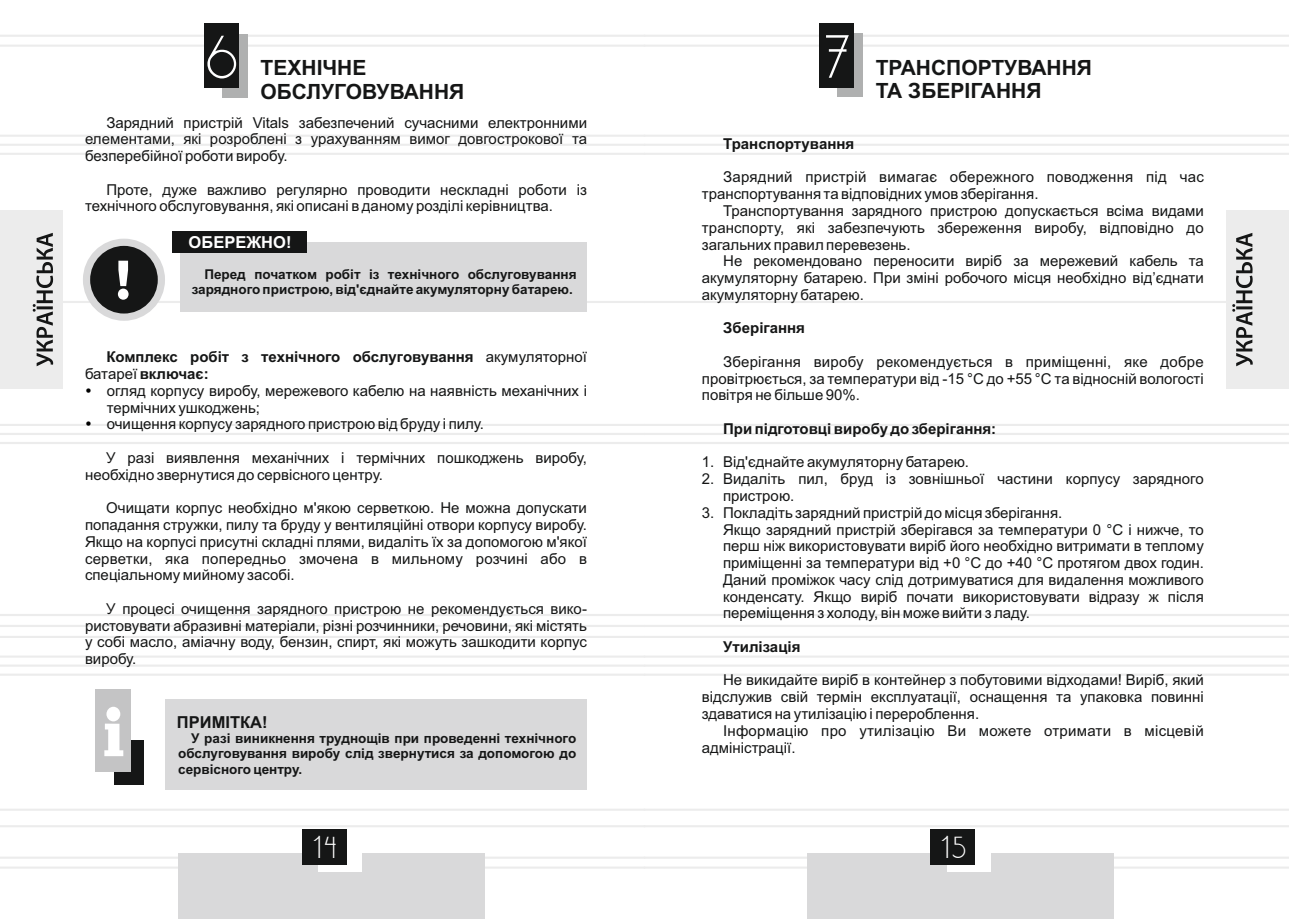
<style>
.page{position:relative;width:1289px;height:919px;background:#fff}
.page>*{position:absolute;margin:0;border:0;box-sizing:border-box;transform-origin:0 0}
.t1{font:52.5px "DS Standart Cyr";color:#fff}
.t2{font:26.25px "DS Standart Cyr";color:#fff}
.t3{font:700 21px/23.4px "Arial";color:#151616}
.t4{font:700 16.5px "Arial";color:#fff}
.t5{font:700 16.5px "Arial";color:#151616}
.t6{font:15px/16.8px "Arial";color:#151616;text-align:justify}
.t7{font:700 15px/16.8px "Arial";color:#151616}
.t8{font:700 13.5px/15.1px "Arial";color:#151616;text-align:right}
.s1{font-weight:400}
</style>
<div class="page">
<hr style="left:644px;top:135px;width:644px;height:2px;background:#ececec">
<hr style="left:644px;top:153px;width:644px;height:2px;background:#ececec">
<hr style="left:644px;top:424px;width:644px;height:2px;background:#ececec">
<hr style="left:644px;top:442px;width:644px;height:2px;background:#ececec">
<hr style="left:644px;top:614px;width:644px;height:2px;background:#ececec">
<hr style="left:644px;top:635px;width:644px;height:3px;background:#ececec">
<hr style="left:644px;top:655px;width:644px;height:2px;background:#ececec">
<hr style="left:644px;top:673px;width:644px;height:2px;background:#ececec">
<hr style="left:644px;top:856px;width:644px;height:2px;background:#ececec">
<hr style="left:644px;top:866px;width:644px;height:2px;background:#ececec">
<hr style="left:644px;top:35px;width:644px;height:2px;background:#ececec">
<hr style="left:644px;top:45px;width:644px;height:2px;background:#ececec">
<hr style="left:644px;top:808px;width:644px;height:2px;background:#ececec">
<hr style="left:644px;top:825px;width:644px;height:2px;background:#ececec">
<hr style="left:644px;top:301px;width:644px;height:2px;background:#ececec">
<hr style="left:0;top:135px;width:644px;height:2px;background:#ececec">
<hr style="left:0;top:144px;width:1288px;height:2px;background:#ececec">
<hr style="left:0;top:153px;width:644px;height:2px;background:#ececec">
<hr style="left:0;top:424px;width:644px;height:2px;background:#ececec">
<hr style="left:0;top:433px;width:1288px;height:2px;background:#ececec">
<hr style="left:0;top:442px;width:644px;height:2px;background:#ececec">
<hr style="left:0;top:614px;width:644px;height:2px;background:#ececec">
<hr style="left:0;top:625px;width:1288px;height:2px;background:#ececec">
<hr style="left:0;top:635px;width:644px;height:3px;background:#ececec">
<hr style="left:0;top:655px;width:644px;height:2px;background:#ececec">
<hr style="left:0;top:664px;width:1288px;height:3px;background:#f1f1f1">
<hr style="left:0;top:673px;width:644px;height:2px;background:#ececec">
<hr style="left:0;top:856px;width:644px;height:2px;background:#ececec">
<hr style="left:0;top:866px;width:644px;height:2px;background:#ececec">
<hr style="left:0;top:35px;width:644px;height:2px;background:#ececec">
<hr style="left:0;top:45px;width:644px;height:2px;background:#ececec">
<hr style="left:0;top:808px;width:644px;height:2px;background:#ececec">
<hr style="left:0;top:825px;width:644px;height:2px;background:#ececec">
<hr style="left:0;top:301px;width:644px;height:2px;background:#ececec">
<div style="left:178px;top:853px;width:307px;height:65px;background:#d9d9da"></div>
<div style="left:318px;top:832px;width:44px;height:39px;background:#fff"></div>
<div style="left:301px;top:829px;width:45px;height:36px;background:#151616"></div>
<div style="left:0;top:210px;width:62px;height:179px;background:#ececec"></div>
<svg style="left:33px;top:233px;width:20px;height:133px"></svg>
<div style="left:807px;top:853px;width:306px;height:65px;background:#d9d9da"></div>
<div style="left:946px;top:832px;width:44px;height:39px;background:#fff"></div>
<div style="left:930px;top:829px;width:45px;height:36px;background:#151616"></div>
<div style="left:1226px;top:210px;width:62px;height:179px;background:#ececec"></div>
<svg style="left:1232px;top:233px;width:20px;height:133px"></svg>
<div style="left:222px;top:34px;width:25px;height:63px;background:#afb0b0"></div>
<div style="left:204px;top:24px;width:35px;height:64px;background:#151616"></div>
<div style="left:83px;top:239px;width:82px;height:82px;border:14px solid #d9d9da;border-radius:50%"></div>
<div style="left:90px;top:246px;width:68px;height:67px;background:#151616;border-radius:50%"></div>
<svg style="left:118px;top:261px;width:11px;height:39px"></svg>
<div style="left:180px;top:242px;width:407px;height:70px;background:#d9d9da"></div>
<div style="left:172px;top:231px;width:134px;height:22px;background:#151616"></div>
<div style="left:115px;top:740px;width:29px;height:45px;background:#151616"></div>
<div style="left:95px;top:688px;width:36px;height:83px;background:#c4c4c5"></div>
<svg style="left:104px;top:706px;width:19px;height:50px"></svg>
<div style="left:166px;top:698px;width:421px;height:91px;background:#d9d9da"></div>
<div style="left:837px;top:34px;width:25px;height:63px;background:#afb0b0"></div>
<div style="left:819px;top:23px;width:34px;height:65px;background:#151616"></div>
<h1 class="t1" style="left:206px;top:36px;width:32px">6</h1>
<h3 class="t3" style="left:261px;top:58px;width:205px">ТЕХНІЧНЕ<br>ОБСЛУГОВУВАННЯ</h3>
<p class="t6" style="left:85px;top:115px;width:503px;text-indent:21px">Зарядний пристрій Vitals забезпечений сучасними електронними елементами, які розроблені з урахуванням вимог довгострокової та безперебійної роботи виробу.</p>
<p class="t6" style="left:85px;top:182px;width:503px;text-indent:21px">Проте, дуже важливо регулярно проводити нескладні роботи із технічного обслуговування, які описані в даному розділі керівництва.</p>
<p class="t4" style="left:189px;top:236px;width:104px">ОБЕРЕЖНО!</p>
<p class="t8" style="left:192px;top:267px;width:386px">Перед початком робіт із технічного обслуговування зарядного пристрою, від'єднайте акумуляторну батарею.</p>
<p class="t7" style="left:85px;top:350px;width:503px;text-indent:21px">Комплекс робіт з технічного обслуговування <span class="s1">акумуляторної батареї</span> включає:</p>
<p class="t6" style="left:107px;top:383px;width:481px;text-align:left">огляд корпусу виробу, мережевого кабелю на наявність механічних і термічних ушкоджень;<br>очищення корпусу зарядного пристрою від бруду і пилу.</p>
<p class="t6" style="left:85px;top:450px;width:503px;text-indent:21px">У разі виявлення механічних і термічних пошкоджень виробу, необхідно звернутися до сервісного центру.</p>
<p class="t6" style="left:85px;top:501px;width:503px;text-indent:21px">Очищати корпус необхідно м'якою серветкою. Не можна допускати попадання стружки, пилу та бруду у вентиляційні отвори корпусу виробу.<br>Якщо на корпусі присутні складні плями, видаліть їх за допомогою м'якої серветки, яка попередньо змочена в мильному розчині або в спеціальному мийному засобі.</p>
<p class="t6" style="left:85px;top:601px;width:503px;text-indent:21px">У процесі очищення зарядного пристрою не рекомендується вико&shy;ристовувати абразивні матеріали, різні розчинники, речовини, які містять у собі масло, аміачну воду, бензин, спирт, які можуть зашкодити корпус виробу.</p>
<p class="t5" style="left:177px;top:715px;width:92px">ПРИМІТКА!</p>
<p class="t8" style="left:178px;top:732px;width:399px;text-align:justify;text-indent:13px">У разі виникнення труднощів при проведенні технічного обслуговування виробу слід звернутися за допомогою до сервісного центру.</p>
<h1 class="t1" style="left:825px;top:35px;width:26px">7</h1>
<h3 class="t3" style="left:875px;top:58px;width:218px">ТРАНСПОРТУВАННЯ<br>ТА ЗБЕРІГАННЯ</h3>
<p class="t7" style="left:723px;top:137px;width:132px">Транспортування</p>
<p class="t6" style="left:702px;top:170px;width:503px;text-indent:21px">Зарядний пристрій вимагає обережного поводження під час транспортування та відповідних умов зберігання.</p>
<p class="t6" style="left:702px;top:204px;width:503px;text-indent:21px">Транспортування зарядного пристрою допускається всіма видами транспорту, які забезпечують збереження виробу, відповідно до загальних правил перевезень.</p>
<p class="t6" style="left:702px;top:254px;width:503px;text-indent:21px">Не рекомендовано переносити виріб за мережевий кабель та акумуляторну батарею. При зміні робочого місця необхідно від’єднати акумуляторну батарею.</p>
<p class="t7" style="left:723px;top:321px;width:83px">Зберігання</p>
<p class="t6" style="left:702px;top:354px;width:503px;text-indent:21px">Зберігання виробу рекомендується в приміщенні, яке добре провітрюється, за температури від -15 °С до +55 °С та відносній вологості повітря не більше 90%.</p>
<p class="t7" style="left:723px;top:421px;width:275px">При підготовці виробу до зберігання:</p>
<p class="t6" style="left:702px;top:455px;width:269px">1. Від'єднайте акумуляторну батарею.</p>
<p class="t6" style="left:723px;top:472px;width:482px;text-indent:-21px">2. Видаліть пил, бруд із зовнішньої частини корпусу зарядного пристрою.</p>
<p class="t6" style="left:723px;top:505px;width:482px;text-align:left;text-indent:-21px">3. Покладіть зарядний пристрій до місця зберігання.<br>Якщо зарядний пристрій зберігався за температури 0 °С і нижче, то перш ніж використовувати виріб його необхідно витримати в теплому приміщенні за температури від +0 °С до +40 °С протягом двох годин.<br>Даний проміжок часу слід дотримуватися для видалення можливого конденсату. Якщо виріб почати використовувати відразу ж після переміщення з холоду, він може вийти з ладу.</p>
<p class="t7" style="left:723px;top:639px;width:79px">Утилізація</p>
<p class="t6" style="left:701px;top:673px;width:503px;text-indent:21px">Не викидайте виріб в контейнер з побутовими відходами! Виріб, який відслужив свій термін експлуатації, оснащення та упаковка повинні здаватися на утилізацію і перероблення.</p>
<p class="t6" style="left:701px;top:723px;width:503px;text-indent:21px">Інформацію про утилізацію Ви можете отримати в місцевій адміністрації.</p>
<h2 class="t2" style="left:313px;top:836px;width:25px">14</h2>
<h2 class="t2" style="left:941px;top:836px;width:26px">15</h2>
</div>
